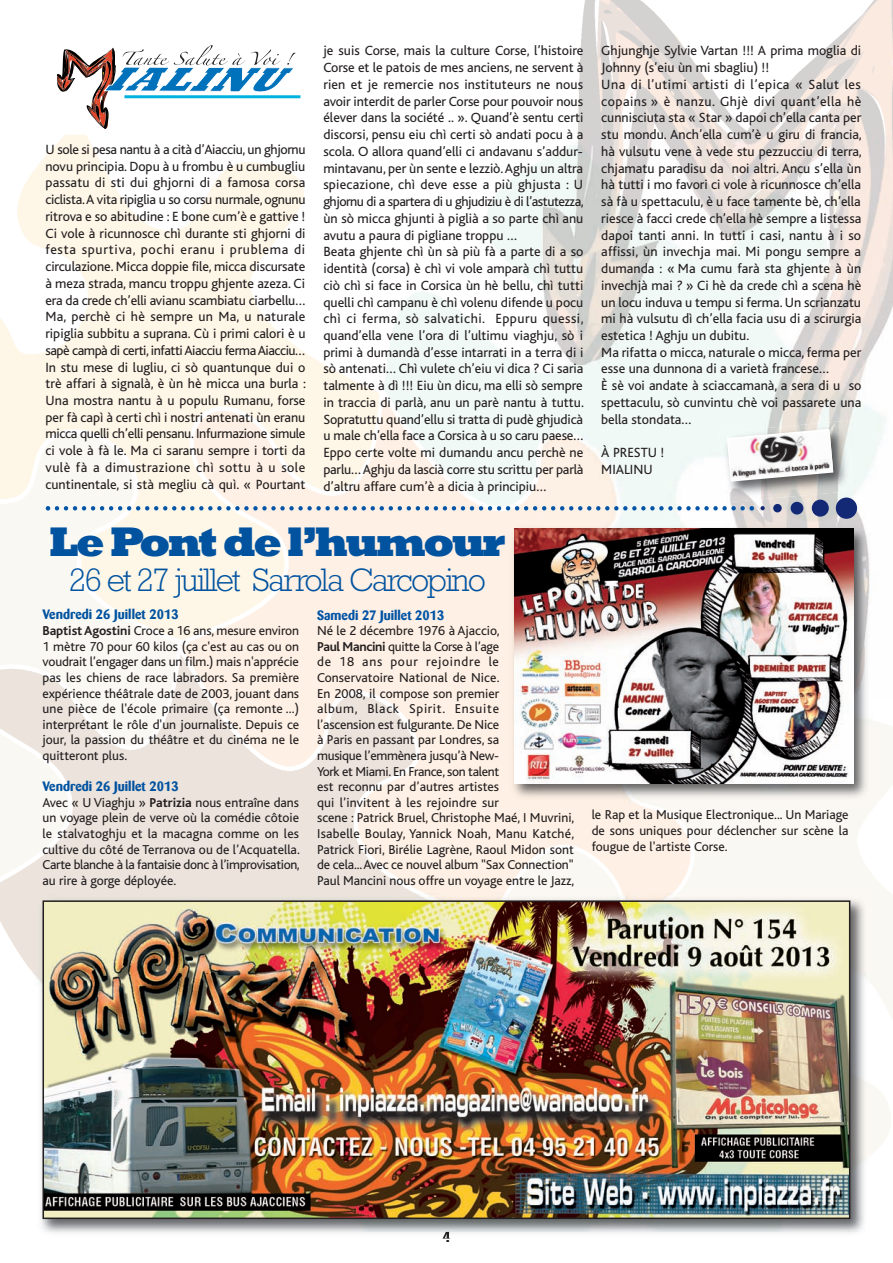
<style>
.page{position:relative;width:893px;height:1263px;background:#fff}
.page>*{position:absolute;margin:0;border:0;box-sizing:border-box;transform-origin:0 0}
.t1{font:800 42px "Rockwell";letter-spacing:-.07em;color:#0153a0}
.t2{font:300 33px "Rockwell";letter-spacing:-.055em;color:#0153a0}
.t3{font:500 15px "Formata";color:#231f20}
.t4{font:13.95px/16.8px "Bliss";color:#231f20}
.t5{font:13.5px/15.6px "Bliss";color:#231f20;text-align:justify}
.t6{font:700 13.5px "Barmeno";color:#0153a0}
.t7{font:700 13.5px "Barmeno";color:#0154a6}
.s1{font-weight:700}
</style>
<div class="page">
<img style="left:543px;top:0;width:350px;height:596px">
<hr style="left:124px;top:95px;width:176px;height:3px;background:#00b2dd">
<img style="left:719px;top:421px;width:135px;height:81px">
<svg style="left:727px;top:429px;width:106px;height:53px"></svg>
<img style="left:728px;top:431px;width:105px;height:48px">
<div style="left:836px;top:497px;width:21px;height:22px;background:#142975;border-radius:50%"></div>
<div style="left:812px;top:500px;width:17px;height:17px;background:#142975;border-radius:50%"></div>
<div style="left:791px;top:502px;width:12px;height:12px;background:#142975;border-radius:50%"></div>
<div style="left:773px;top:504px;width:9px;height:8px;background:#142975;border-radius:50%"></div>
<svg style="left:760px;top:506px;width:5px;height:4px"></svg>
<svg style="left:46px;top:506px;width:708px;height:4px"></svg>
<img style="left:508px;top:522px;width:365px;height:280px">
<img style="left:514px;top:529px;width:339px;height:254px">
<img style="left:36px;top:893px;width:834px;height:346px">
<svg style="left:443px;top:1232px;width:7px;height:6px"></svg>
<img style="left:46px;top:903px;width:801px;height:313px">
<div style="left:43px;top:900px;width:807px;height:319px;border:2px solid #231f20"></div>
<svg style="left:57px;top:45px;width:239px;height:84px"></svg>
<p class="t4" style="left:45px;top:142px;width:262px;text-align:justify">U sole si pesa nantu à a cità d’Aiacciu, un ghjornu novu principia. Dopu à u frombu è u cumbugliu passatu di sti dui ghjorni di a famosa corsa ciclista. A vita ripiglia u so corsu nurmale, ognunu ritrova e so abitudine : E bone cum’è e gattive !<br>Ci vole à ricunnosce chì durante sti ghjorni di festa spurtiva, pochi eranu i prublema di circulazione. Micca doppie file, micca discursate à meza strada, mancu troppu ghjente azeza. Ci era da crede ch’elli avianu scambiatu ciarbellu… Ma, perchè ci hè sempre un Ma, u naturale ripiglia subbitu a suprana. Cù i primi calori è u sapè campà di certi, infatti Aiacciu ferma Aiacciu… In stu mese di lugliu, ci sò quantunque dui o trè affari à signalà, è ùn hè micca una burla :<br>Una mostra nantu à u populu Rumanu, forse per fà capì à certi chì i nostri antenati ùn eranu micca quelli ch’elli pensanu. Infurmazione simule ci vole à fà le. Ma ci saranu sempre i torti da vulè fà a dimustrazione chì sottu à u sole cuntinentale, si stà megliu cà quì. « Pourtant</p>
<p class="t4" style="left:323px;top:44px;width:262px">je suis Corse, mais la culture Corse, l’histoire Corse et le patois de mes anciens, ne servent à rien et je remercie nos instituteurs ne nous avoir interdit de parler Corse pour pouvoir nous élever dans la société .. ». Quand’è sentu certi discorsi, pensu eiu chì certi sò andati pocu à a scola. O allora quand’elli ci andavanu s’addur&shy;mintavanu, per ùn sente e lezziò. Aghju un altra spiecazione, chì deve esse a più ghjusta : U ghjornu di a spartera di u ghjudiziu è di l’astutezza, ùn sò micca ghjunti à piglià a so parte chì anu avutu a paura di pigliane troppu …<br>Beata ghjente chì ùn sà più fà a parte di a so identità (corsa) è chì vi vole amparà chì tuttu ciò chì si face in Corsica ùn hè bellu, chì tutti quelli chì campanu è chì volenu difende u pocu chì ci ferma, sò salvatichi. Eppuru quessi, quand’ella vene l’ora di l’ultimu viaghju, sò i primi à dumandà d’esse intarrati in a terra di i sò antenati… Chì vulete ch’eiu vi dica ? Ci saria talmente à dì !!! Eiu ùn dicu, ma elli sò sempre in traccia di parlà, anu un parè nantu à tuttu.<br>Sopratuttu quand’ellu si tratta di pudè ghjudicà u male ch’ella face a Corsica à u so caru paese… Eppo certe volte mi dumandu ancu perchè ne parlu… Aghju da lascià corre stu scrittu per parlà d’altru affare cum’è a dicia à principiu…</p>
<p class="t4" style="left:601px;top:44px;width:262px">Ghjunghje Sylvie Vartan !!! A prima moglia di Johnny (s’eiu ùn mi sbagliu) !!<br>Una di l’utimi artisti di l’epica « Salut les copains » è nanzu. Ghjè divi quant’ella hè cunnisciuta sta « Star » dapoi ch’ella canta per stu mondu. Anch’ella cum’è u giru di francia, hà vulsutu vene à vede stu pezzucciu di terra, chjamatu paradisu da noi altri. Ancu s’ella ùn hà tutti i mo favori ci vole à ricunnosce ch’ella sà fà u spettaculu, è u face tamente bè, ch’ella riesce à facci crede ch’ella hè sempre a listessa dapoi tanti anni. In tutti i casi, nantu à i so affissi, ùn invechja mai. Mi pongu sempre a dumanda : « Ma cumu farà sta ghjente à ùn invechjà mai ? » Ci hè da crede chì a scena hè un locu induva u tempu si ferma. Un scrianzatu mi hà vulsutu dì ch’ella facia usu di a scirurgia estetica ! Aghju un dubitu.<br>Ma rifatta o micca, naturale o micca, ferma per esse una dunnona di a varietà francese…<br>È sè voi andate à sciaccamanà, a sera di u so spettaculu, sò cunvintu chè voi passarete una bella stondata…</p>
<p class="t4" style="left:601px;top:445px;width:65px">À PRESTU !<br>MIALINU</p>
<h1 class="t1" style="left:49px;top:528px;width:457px">Le Pont de l’humour</h1>
<h2 class="t2" style="left:69px;top:569px;width:419px">26 et 27 juillet Sarrola Carcopino</h2>
<p class="t6" style="left:43px;top:609px;width:138px">Vendredi 26 Juillet 2013</p>
<p class="t5" style="left:43px;top:624px;width:258px"><span class="s1">Baptist Agostini</span> Croce a 16 ans, mesure environ 1 mètre 70 pour 60 kilos (ça c'est au cas ou on voudrait l’engager dans un film.) mais n'apprécie pas les chiens de race labradors. Sa première expérience théâtrale date de 2003, jouant dans une pièce de l'école primaire (ça remonte ...) interprétant le rôle d'un journaliste. Depuis ce jour, la passion du théâtre et du cinéma ne le quitteront plus.</p>
<p class="t6" style="left:43px;top:781px;width:138px">Vendredi 26 Juillet 2013</p>
<p class="t5" style="left:43px;top:796px;width:259px">Avec « U Viaghju » <span class="s1">Patrizia</span> nous entraîne dans un voyage plein de verve où la comédie côtoie le stalvatoghju et la macagna comme on les cultive du côté de Terranova ou de l’Acquatella.<br>Carte blanche à la fantaisie donc à l’improvisation, au rire à gorge déployée.</p>
<p class="t7" style="left:317px;top:609px;width:129px">Samedi 27 Juillet 2013</p>
<p class="t5" style="left:317px;top:624px;width:259px;text-align:left">Né le 2 décembre 1976 à Ajaccio,<br><span class="s1">Paul Mancini</span> quitte la Corse à l’age<br>de 18 ans pour rejoindre le Conservatoire National de Nice.<br>En 2008, il compose son premier<br>album, Black Spirit. Ensuite<br>l’ascension est fulgurante. De Nice<br>à Paris en passant par Londres, sa<br>musique l’emmènera jusqu’à New-<br>York et Miami. En France, son talent<br>est reconnu par d’autres artistes<br>qui l’invitent à les rejoindre sur<br>scene : Patrick Bruel, Christophe Maé, I Muvrini, Isabelle Boulay, Yannick Noah, Manu Katché, Patrick Fiori, Birélie Lagrène, Raoul Midon sont de cela... Avec ce nouvel album "Sax Connection" Paul Mancini nous offre un voyage entre le Jazz,</p>
<p class="t5" style="left:592px;top:808px;width:258px">le Rap et la Musique Electronique... Un Mariage de sons uniques pour déclencher sur scène la fougue de l'artiste Corse.</p>
<p class="t3" style="left:442px;top:1230px;width:10px">4</p>
</div>
